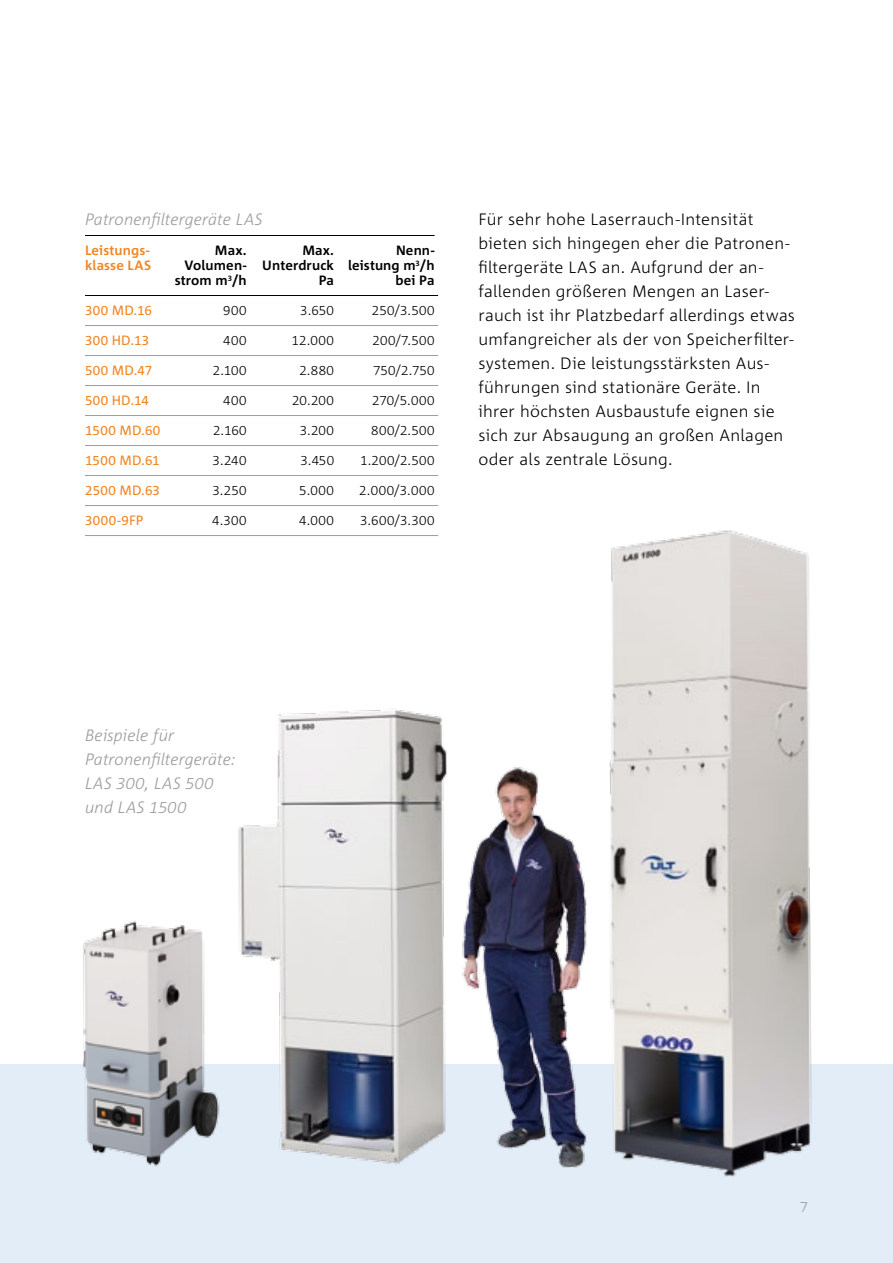
<style>
.page{position:relative;width:893px;height:1263px;background:#fff}
.page>*{position:absolute;margin:0;border:0;box-sizing:border-box;transform-origin:0 0}
.t1{font:300 16.5px/24px "Corpid";letter-spacing:.015em;color:#000}
.t2{font:italic 300 16.5px/24px "Corpid";letter-spacing:.005em;color:#9c9d9d}
.t3{font:300 15px "Corpid";color:#9c9d9d}
.t4{font:300 13.5px "Corpid";letter-spacing:.03em;color:#000}
.t5{font:13.5px "Corpid";letter-spacing:.02em;color:#f18624}
.t6{font:700 13.5px/15px "Corpid";letter-spacing:.01em;color:#000}
.t7{font:700 13.5px "Corpid";letter-spacing:.01em;color:#f18624}
</style>
<div class="page">
<div style="left:0;top:1064px;width:893px;height:199px;background:#e3edf8"></div>
<img style="left:462px;top:768px;width:125px;height:400px">
<img style="left:609px;top:530px;width:203px;height:647px">
<img style="left:238px;top:710px;width:209px;height:455px">
<img style="left:83px;top:920px;width:137px;height:247px">
<hr style="left:85px;top:235px;width:350px;height:1px;background:#000">
<hr style="left:85px;top:295px;width:353px;height:1px;background:#000">
<hr style="left:85px;top:325px;width:353px;height:1px;background:#9c9d9d">
<hr style="left:85px;top:355px;width:353px;height:1px;background:#9c9d9d">
<hr style="left:85px;top:385px;width:353px;height:1px;background:#9c9d9d">
<hr style="left:85px;top:415px;width:353px;height:1px;background:#9c9d9d">
<hr style="left:85px;top:445px;width:353px;height:1px;background:#9c9d9d">
<hr style="left:85px;top:475px;width:353px;height:1px;background:#9c9d9d">
<hr style="left:85px;top:505px;width:353px;height:1px;background:#9c9d9d">
<hr style="left:85px;top:535px;width:353px;height:1px;background:#9c9d9d">
<p class="t2" style="left:85px;top:207px;width:179px">Patronenfiltergeräte LAS</p>
<p class="t7" style="left:85px;top:242px;width:66px">Leistungs-</p>
<p class="t6" style="left:215px;top:242px;width:33px">Max.</p>
<p class="t6" style="left:302px;top:242px;width:33px">Max.</p>
<p class="t6" style="left:396px;top:242px;width:40px">Nenn-</p>
<p class="t7" style="left:85px;top:257px;width:68px">klasse LAS</p>
<p class="t6" style="left:175px;top:257px;width:261px;text-indent:10px">Volumen- Unterdruck leistung m<sup>3</sup>/h strom m<sup>3</sup>/h</p>
<p class="t6" style="left:319px;top:272px;width:17px">Pa</p>
<p class="t6" style="left:395px;top:272px;width:41px">bei Pa</p>
<p class="t5" style="left:85px;top:302px;width:68px">300 MD.16</p>
<p class="t4" style="left:223px;top:302px;width:25px">900</p>
<p class="t4" style="left:300px;top:302px;width:35px">3.650</p>
<p class="t4" style="left:372px;top:302px;width:64px">250/3.500</p>
<p class="t5" style="left:85px;top:332px;width:66px">300 HD.13</p>
<p class="t4" style="left:223px;top:332px;width:25px">400</p>
<p class="t4" style="left:292px;top:332px;width:44px">12.000</p>
<p class="t4" style="left:373px;top:332px;width:64px">200/7.500</p>
<p class="t5" style="left:85px;top:362px;width:69px">500 MD.47</p>
<p class="t4" style="left:213px;top:362px;width:35px">2.100</p>
<p class="t4" style="left:299px;top:362px;width:36px">2.880</p>
<p class="t4" style="left:373px;top:362px;width:63px">750/2.750</p>
<p class="t5" style="left:85px;top:392px;width:65px">500 HD.14</p>
<p class="t4" style="left:223px;top:392px;width:25px">400</p>
<p class="t4" style="left:292px;top:392px;width:43px">20.200</p>
<p class="t4" style="left:372px;top:392px;width:64px">270/5.000</p>
<p class="t5" style="left:85px;top:422px;width:77px">1500 MD.60</p>
<p class="t4" style="left:213px;top:422px;width:35px">2.160</p>
<p class="t4" style="left:300px;top:422px;width:36px">3.200</p>
<p class="t4" style="left:371px;top:422px;width:65px">800/2.500</p>
<p class="t5" style="left:85px;top:452px;width:76px">1500 MD.61</p>
<p class="t4" style="left:213px;top:452px;width:36px">3.240</p>
<p class="t4" style="left:300px;top:452px;width:35px">3.450</p>
<p class="t4" style="left:360px;top:452px;width:76px">1.200/2.500</p>
<p class="t5" style="left:85px;top:482px;width:77px">2500 MD.63</p>
<p class="t4" style="left:212px;top:482px;width:36px">3.250</p>
<p class="t4" style="left:299px;top:482px;width:36px">5.000</p>
<p class="t4" style="left:359px;top:482px;width:77px">2.000/3.000</p>
<p class="t5" style="left:85px;top:512px;width:60px">3000-9FP</p>
<p class="t4" style="left:212px;top:512px;width:36px">4.300</p>
<p class="t4" style="left:299px;top:512px;width:36px">4.000</p>
<p class="t4" style="left:360px;top:512px;width:76px">3.600/3.300</p>
<p class="t1" style="left:478px;top:207px;width:318px">Für sehr hohe Laserrauch-Intensität bieten sich hingegen eher die Patronen&shy;filtergeräte LAS an. Aufgrund der an&shy;fallenden größeren Mengen an Laser&shy;rauch ist ihr Platzbedarf allerdings etwas umfangreicher als der von Speicherfilter&shy;systemen. Die leistungsstärksten Aus&shy;führungen sind stationäre Geräte. In ihrer höchsten Ausbaustufe eignen sie sich zur Absaugung an großen Anlagen oder als zentrale Lösung.</p>
<p class="t2" style="left:85px;top:723px;width:152px">Beispiele für<br>Patronenfiltergeräte:<br>LAS 300, LAS 500 und LAS 1500</p>
<p class="t3" style="left:800px;top:1198px;width:10px">7</p>
</div>
